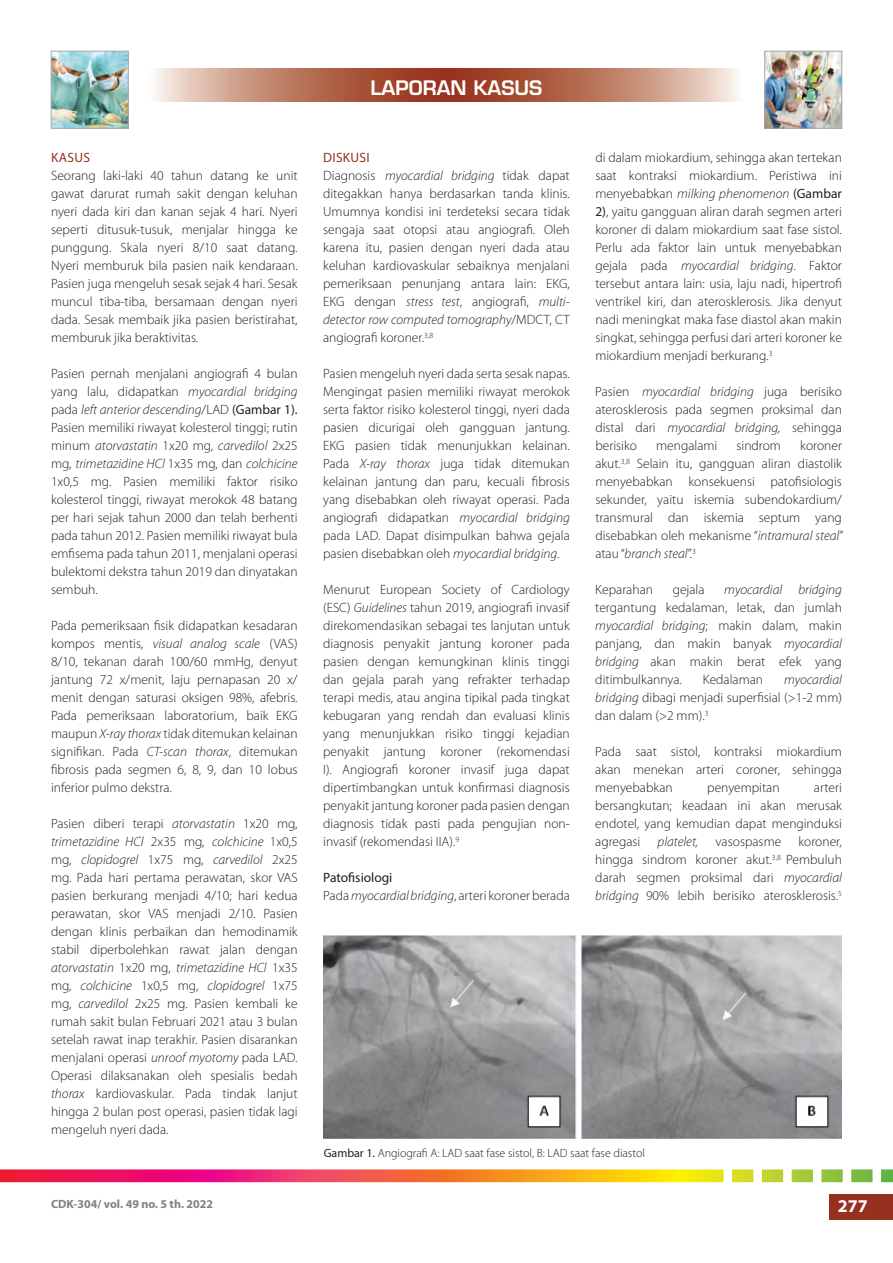
<style>
.page{position:relative;width:893px;height:1263px;background:#fff}
.page>*{position:absolute;margin:0;border:0;box-sizing:border-box;transform-origin:0 0}
.t1{font:600 19.5px "Eurostile LT Std";color:#fff}
.t2{font:700 18px "Myriad Pro";color:#fff}
.MP_default{font:300 13.5px/18px "Myriad Pro";color:#231f20;text-align:justify}
.MP_H2{font:13.5px "Myriad Pro";color:#231f20}
.MP_H1___color{font:13.5px "Myriad Pro";letter-spacing:.02em;color:#98301f}
.MP_default-2{font:italic 300 13.5px "Myriad Pro";color:#231f20}
.MP_img_title{font:300 12px "Myriad Pro";color:#231f20}
.t3{font:700 12px "Myriad Pro";color:#808285}
.s1{font-style:italic}
.s2{font-weight:400}
</style>
<div class="page">
<div style="left:829px;top:1194px;width:64px;height:26px;background:#98301f"></div>
<svg style="left:0;top:1169px;width:893px;height:13px;background:#e87c50"></svg>
<img style="left:767px;top:53px;width:73px;height:73px">
<div style="left:765px;top:51px;width:77px;height:77px;border:1px solid #a8a9ad"></div>
<img style="left:53px;top:53px;width:73px;height:73px">
<div style="left:51px;top:51px;width:77px;height:77px;border:1px solid #a8a9ad"></div>
<svg style="left:154px;top:68px;width:292px;height:34px;background:#bd7e68"></svg>
<svg style="left:446px;top:68px;width:292px;height:34px;background:#bd7c67"></svg>
<img style="left:323px;top:936px;width:519px;height:202px">
<p class="MP_H1___color" style="left:51px;top:149px;width:40px">KASUS</p>
<p class="MP_default" style="left:51px;top:167px;width:248px">Seorang laki-laki 40 tahun datang ke unit gawat darurat rumah sakit dengan keluhan nyeri dada kiri dan kanan sejak 4 hari. Nyeri seperti ditusuk-tusuk, menjalar hingga ke punggung. Skala nyeri 8/10 saat datang.<br>Nyeri memburuk bila pasien naik kendaraan.<br>Pasien juga mengeluh sesak sejak 4 hari. Sesak muncul tiba-tiba, bersamaan dengan nyeri dada. Sesak membaik jika pasien beristirahat, memburuk jika beraktivitas.</p>
<p class="MP_default" style="left:51px;top:365px;width:248px">Pasien pernah menjalani angiografi 4 bulan yang lalu, didapatkan <span class="s1">myocardial bridging </span>pada <span class="s1">left anterior descending</span>/LAD <span class="s2">(Gambar 1).<br></span>Pasien memiliki riwayat kolesterol tinggi; rutin minum <span class="s1">atorvastatin</span> 1x20 mg, <span class="s1">carvedilol</span> 2x25 mg, <span class="s1">trimetazidine HCl</span> 1x35 mg, dan <span class="s1">colchicine </span>1x0,5 mg. Pasien memiliki faktor risiko kolesterol tinggi, riwayat merokok 48 batang per hari sejak tahun 2000 dan telah berhenti pada tahun 2012. Pasien memiliki riwayat bula emfisema pada tahun 2011, menjalani operasi bulektomi dekstra tahun 2019 dan dinyatakan sembuh.</p>
<p class="MP_default" style="left:51px;top:617px;width:248px">Pada pemeriksaan fisik didapatkan kesadaran kompos mentis, <span class="s1">visual analog scale</span> (VAS)<br>8/10, tekanan darah 100/60 mmHg, denyut jantung 72 x/menit, laju pernapasan 20 x/ menit dengan saturasi oksigen 98%, afebris.<br>Pada pemeriksaan laboratorium, baik EKG maupun <span class="s1">X-ray thorax</span> tidak ditemukan kelainan signifikan. Pada <span class="s1">CT-scan thorax</span>, ditemukan fibrosis pada segmen 6, 8, 9, dan 10 lobus inferior pulmo dekstra.</p>
<p class="MP_default" style="left:51px;top:815px;width:248px">Pasien diberi terapi <span class="s1">atorvastatin</span> 1x20 mg, <span class="s1">trimetazidine HCl</span> 2x35 mg, <span class="s1">colchicine</span> 1x0,5 mg, <span class="s1">clopidogrel</span> 1x75 mg, <span class="s1">carvedilol</span> 2x25 mg. Pada hari pertama perawatan, skor VAS pasien berkurang menjadi 4/10; hari kedua perawatan, skor VAS menjadi 2/10. Pasien dengan klinis perbaikan dan hemodinamik stabil diperbolehkan rawat jalan dengan <span class="s1">atorvastatin</span> 1x20 mg, <span class="s1">trimetazidine HCl</span> 1x35 mg, <span class="s1">colchicine</span> 1x0,5 mg, <span class="s1">clopidogrel</span> 1x75 mg, <span class="s1">carvedilol</span> 2x25 mg. Pasien kembali ke rumah sakit bulan Februari 2021 atau 3 bulan setelah rawat inap terakhir. Pasien disarankan menjalani operasi <span class="s1">unroof myotomy</span> pada LAD.<br>Operasi dilaksanakan oleh spesialis bedah <span class="s1">thorax</span> kardiovaskular. Pada tindak lanjut hingga 2 bulan post operasi, pasien tidak lagi mengeluh nyeri dada.</p>
<h1 class="t1" style="left:371px;top:76px;width:173px">LAPORAN KASUS</h1>
<p class="MP_H1___color" style="left:323px;top:149px;width:48px">DISKUSI</p>
<p class="MP_default" style="left:323px;top:167px;width:248px">Diagnosis <span class="s1">myocardial bridging</span> tidak dapat ditegakkan hanya berdasarkan tanda klinis.<br>Umumnya kondisi ini terdeteksi secara tidak sengaja saat otopsi atau angiografi. Oleh karena itu, pasien dengan nyeri dada atau keluhan kardiovaskular sebaiknya menjalani pemeriksaan penunjang antara lain: EKG, EKG dengan <span class="s1">stress test</span>, angiografi, <span class="s1">multi&shy;detector row computed tomography</span>/MDCT, CT angiografi koroner.<sup>3,8</sup></p>
<p class="MP_default" style="left:323px;top:365px;width:248px">Pasien mengeluh nyeri dada serta sesak napas.<br>Mengingat pasien memiliki riwayat merokok serta faktor risiko kolesterol tinggi, nyeri dada pasien dicurigai oleh gangguan jantung.<br>EKG pasien tidak menunjukkan kelainan.<br>Pada <span class="s1">X-ray thorax</span> juga tidak ditemukan kelainan jantung dan paru, kecuali fibrosis yang disebabkan oleh riwayat operasi. Pada angiografi didapatkan <span class="s1">myocardial bridging </span>pada LAD. Dapat disimpulkan bahwa gejala pasien disebabkan oleh <span class="s1">myocardial bridging</span>.</p>
<p class="MP_default" style="left:323px;top:581px;width:248px">Menurut European Society of Cardiology (ESC) <span class="s1">Guidelines</span> tahun 2019, angiografi invasif direkomendasikan sebagai tes lanjutan untuk diagnosis penyakit jantung koroner pada pasien dengan kemungkinan klinis tinggi dan gejala parah yang refrakter terhadap terapi medis, atau angina tipikal pada tingkat kebugaran yang rendah dan evaluasi klinis yang menunjukkan risiko tinggi kejadian penyakit jantung koroner (rekomendasi I). Angiografi koroner invasif juga dapat dipertimbangkan untuk konfirmasi diagnosis penyakit jantung koroner pada pasien dengan diagnosis tidak pasti pada pengujian non&shy;invasif (rekomendasi IIA).<sup>9</sup></p>
<p class="MP_H2" style="left:323px;top:869px;width:71px">Patofisiologi</p>
<p class="MP_default" style="left:323px;top:887px;width:248px">Pada <span class="s1">myocardial bridging</span>, arteri koroner berada</p>
<p class="MP_default" style="left:595px;top:149px;width:248px">di dalam miokardium, sehingga akan tertekan saat kontraksi miokardium. Peristiwa ini menyebabkan <span class="s1">milking phenomenon</span> <span class="s2">(Gambar 2)</span>, yaitu gangguan aliran darah segmen arteri koroner di dalam miokardium saat fase sistol.<br>Perlu ada faktor lain untuk menyebabkan gejala pada <span class="s1">myocardial bridging</span>. Faktor tersebut antara lain: usia, laju nadi, hipertrofi ventrikel kiri, dan aterosklerosis. Jika denyut nadi meningkat maka fase diastol akan makin singkat, sehingga perfusi dari arteri koroner ke miokardium menjadi berkurang.<sup>3</sup></p>
<p class="MP_default" style="left:595px;top:383px;width:248px">Pasien <span class="s1">myocardial bridging</span> juga berisiko aterosklerosis pada segmen proksimal dan distal dari <span class="s1">myocardial bridging,</span> sehingga berisiko</p>
<p class="MP_default" style="left:595px;top:437px;width:249px;text-indent:205px">koroner akut.<sup>3,8</sup> Selain itu, gangguan aliran diastolik menyebabkan konsekuensi patofisiologis sekunder, yaitu iskemia subendokardium/ transmural dan iskemia septum yang disebabkan oleh mekanisme “<span class="s1">intramural steal</span>” atau “<span class="s1">branch steal</span>”.<sup>3</sup></p>
<p class="MP_default" style="left:595px;top:581px;width:59px">Keparahan</p>
<p class="MP_default" style="left:673px;top:581px;width:33px">gejala</p>
<p class="MP_default" style="left:656px;top:437px;width:63px">mengalami</p>
<p class="MP_default" style="left:736px;top:437px;width:46px">sindrom</p>
<p class="MP_default" style="left:595px;top:581px;width:248px;text-indent:129px"><span class="s1">myocardial bridging </span>tergantung kedalaman, letak, dan jumlah <span class="s1">myocardial bridging</span>; makin dalam, makin panjang, dan makin banyak <span class="s1">myocardial bridging</span> akan makin berat efek yang ditimbulkannya.</p>
<p class="MP_default" style="left:703px;top:671px;width:62px">Kedalaman</p>
<p class="MP_default" style="left:595px;top:671px;width:248px;text-indent:189px"><span class="s1">myocardial bridging</span> dibagi menjadi superfisial (&gt;1-2 mm) dan dalam (&gt;2 mm).<sup>3</sup></p>
<p class="MP_default" style="left:595px;top:743px;width:248px">Pada saat sistol, kontraksi miokardium akan menekan arteri coroner, sehingga menyebabkan</p>
<p class="MP_default" style="left:595px;top:779px;width:248px;text-indent:219px">arteri bersangkutan; keadaan ini akan merusak endotel, yang kemudian dapat menginduksi agregasi</p>
<p class="MP_default" style="left:707px;top:779px;width:74px">penyempitan</p>
<p class="MP_default" style="left:595px;top:833px;width:248px;text-indent:203px">koroner, hingga sindrom koroner akut.<sup>3,8</sup> Pembuluh darah segmen proksimal dari <span class="s1">myocardial bridging</span> 90% lebih berisiko aterosklerosis.<sup>5</sup></p>
<p class="MP_default-2" style="left:657px;top:833px;width:42px">platelet,</p>
<p class="MP_default" style="left:715px;top:833px;width:67px">vasospasme</p>
<p class="MP_img_title" style="left:324px;top:1146px;width:323px"><span class="s2">Gambar 1.</span> Angiografi A: LAD saat fase sistol, B: LAD saat fase diastol</p>
<p class="t3" style="left:51px;top:1197px;width:164px">CDK-304/ vol. 49 no. 5 th. 2022</p>
<h2 class="t2" style="left:838px;top:1196px;width:31px">277</h2>
</div>
